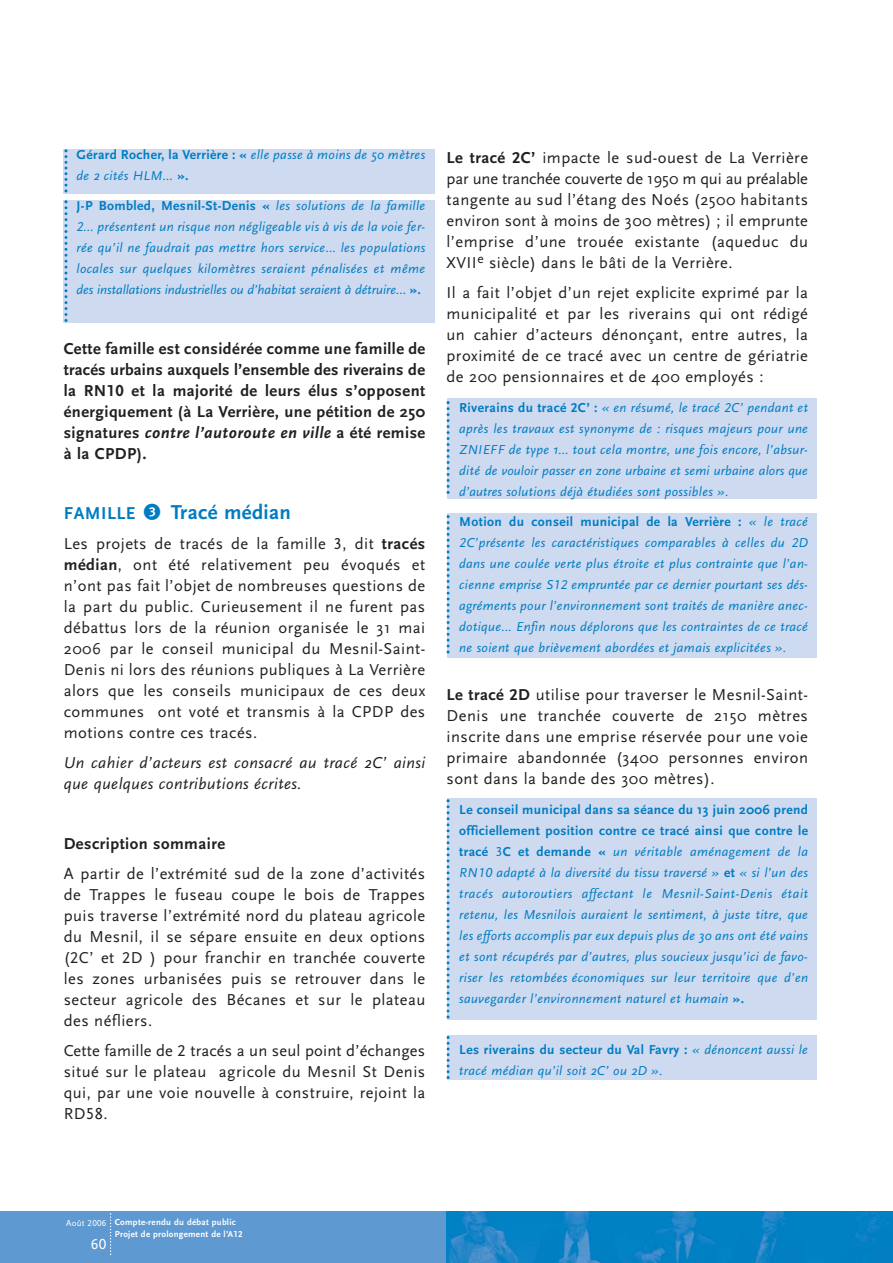
<style>
.page{position:relative;width:893px;height:1263px;background:#fff}
.page>*{position:absolute;margin:0;border:0;box-sizing:border-box;transform-origin:0 0}
.t1{font:700 21px "Scala Sans";letter-spacing:.015em;color:#007cc2}
.t2{font:16.5px/21px "Scala Sans";letter-spacing:.03em;color:#231f20;text-align:justify}
.t3{font:700 16.5px/21px "Scala Sans";letter-spacing:.03em;color:#231f20;text-align:justify}
.t4{font:italic 16.5px/21px "Scala Sans";letter-spacing:.025em;color:#231f20}
.t5{font:15px "Scala Sans Caps";color:#fff}
.t6{font:italic 13.5px/21px "Scala Sans";letter-spacing:.025em;color:#007cc2;text-align:justify}
.t7{font:700 9px/12px "Scala Sans";letter-spacing:.03em;color:#fff}
.t8{font:9px "Scala Sans";color:#fff}
.s1{font-weight:700;font-style:normal}
.s2{font-family:"Scala Sans Caps"}
.s3{font-family:"Scala Sans Figures"}
.s4{font-style:italic}
.s5{font-size:18px}
.s6{font-family:"FF Dingbests";font-weight:400;font-size:24px}
.s7{font-weight:700}
.s8{font-family:"Scala Sans Figures";font-weight:700}
.s9{font-family:"Scala Sans Figures";font-weight:700;font-style:normal}
.s10{font-family:"Scala Sans Caps";font-style:normal}
</style>
<div class="page">
<div style="left:446px;top:1035px;width:370px;height:45px;background:#cddaf0"></div>
<svg style="left:447px;top:1036px;width:3px;height:43px"></svg>
<div style="left:446px;top:798px;width:370px;height:222px;background:#cddaf0"></div>
<svg style="left:446px;top:799px;width:3px;height:219px"></svg>
<div style="left:446px;top:513px;width:370px;height:144px;background:#cddaf0"></div>
<svg style="left:447px;top:515px;width:3px;height:138px"></svg>
<div style="left:446px;top:398px;width:370px;height:101px;background:#cddaf0"></div>
<svg style="left:446px;top:401px;width:3px;height:93px"></svg>
<div style="left:64px;top:200px;width:371px;height:122px;background:#cddaf0"></div>
<svg style="left:64px;top:200px;width:3px;height:122px"></svg>
<div style="left:64px;top:149px;width:371px;height:45px;background:#cddaf0"></div>
<div style="left:0;top:1212px;width:893px;height:51px;background:#5e99d1"></div>
<img style="left:446px;top:1212px;width:447px;height:51px">
<svg style="left:110px;top:1213px;width:1px;height:42px"></svg>
<svg style="left:64px;top:149px;width:3px;height:43px"></svg>
<p class="t6" style="left:77px;top:146px;width:350px"><span class="s1">Gérard Rocher, la Verrière : «</span> elle passe à moins de 50 mètres de 2 cités HLM… <span class="s1">».</span></p>
<p class="t6" style="left:77px;top:197px;width:350px"><span class="s1">J-P Bombled, Mesnil-St-Denis «</span> les solutions de la famille <span class="s2">2</span>… présentent un risque non négligeable vis à vis de la voie fer&shy;rée qu’il ne faudrait pas mettre hors service… les populations locales sur quelques kilomètres seraient pénalisées et même des installations industrielles ou d’habitat seraient à détruire… <span class="s1">».</span></p>
<p class="t3" style="left:64px;top:339px;width:363px">Cette famille est considérée comme une famille de tracés urbains auxquels l’ensemble des riverains de la RN<span class="s3">10</span> et la majorité de leurs élus s’opposent énergiquement (à La Verrière, une pétition de 250 signatures <span class="s4">contre l’autoroute en ville</span> a été remise à la CPDP).</p>
<h1 class="t1" style="left:64px;top:504px;width:229px"><span class="s5">FAMILLE</span> <span class="s6">3</span> Tracé médian</h1>
<p class="t2" style="left:64px;top:533px;width:363px">Les projets de tracés de la famille <span class="s2">3</span>, dit <span class="s7">tracés médian</span>, ont été relativement peu évoqués et n’ont pas fait l’objet de nombreuses questions de la part du public. Curieusement il ne furent pas débattus lors de la réunion organisée le 31 mai 2006 par le conseil municipal du Mesnil-Saint-Denis ni lors des réunions publiques à La Verrière alors que les conseils municipaux de ces deux communes ont voté et transmis à la CPDP des motions contre ces tracés.</p>
<p class="t4" style="left:64px;top:754px;width:363px">Un cahier d’acteurs est consacré au tracé 2C’ ainsi que quelques contributions écrites.</p>
<p class="t3" style="left:64px;top:834px;width:163px">Description sommaire</p>
<p class="t2" style="left:64px;top:863px;width:363px">A partir de l’extrémité sud de la zone d’activités de Trappes le fuseau coupe le bois de Trappes puis traverse l’extrémité nord du plateau agricole du Mesnil, il se sépare ensuite en deux options (<span class="s2">2</span>C’ et <span class="s2">2</span>D ) pour franchir en tranchée couverte les zones urbanisées puis se retrouver dans le secteur agricole des Bécanes et sur le plateau des néfliers.</p>
<p class="t2" style="left:64px;top:1040px;width:363px">Cette famille de <span class="s2">2</span> tracés a un seul point d’échanges situé sur le plateau agricole du Mesnil St Denis qui, par une voie nouvelle à construire, rejoint la RD<span class="s2">58</span>.</p>
<p class="t2" style="left:446px;top:147px;width:363px"><span class="s7">Le tracé</span> <span class="s8">2</span><span class="s7">C’</span> impacte le sud-ouest de La Verrière par une tranchée couverte de 1950 m qui au préalable tangente au sud l’étang des Noés (2500 habitants environ sont à moins de 300 mètres) ; il emprunte l’emprise d’une trouée existante (aqueduc du XVII<sup>e</sup> siècle) dans le bâti de la Verrière.</p>
<p class="t2" style="left:446px;top:282px;width:363px">Il a fait l’objet d’un rejet explicite exprimé par la municipalité et par les riverains qui ont rédigé un cahier d’acteurs dénonçant, entre autres, la proximité de ce tracé avec un centre de gériatrie de 200 pensionnaires et de 400 employés :</p>
<p class="t6" style="left:459px;top:399px;width:350px"><span class="s1">Riverains du tracé</span> <span class="s9">2</span><span class="s1">C’ :</span> « en résumé, le tracé <span class="s2">2</span>C’ pendant et après les travaux est synonyme de : risques majeurs pour une ZNIEFF de type 1… tout cela montre, une fois encore, l’absur&shy;dité de vouloir passer en zone urbaine et semi urbaine alors que d’autres solutions déjà étudiées sont possibles ».</p>
<p class="t6" style="left:459px;top:513px;width:350px"><span class="s1">Motion du conseil municipal de la Verrière :</span> « le tracé <span class="s2">2</span>C’présente les caractéristiques comparables à celles du <span class="s2">2</span>D dans une coulée verte plus étroite et plus contrainte que l’an&shy;cienne emprise S<span class="s2">12</span> empruntée par ce dernier pourtant ses dés&shy;agréments pour l’environnement sont traités de manière anec&shy;dotique… Enfin nous déplorons que les contraintes de ce tracé ne soient que brièvement abordées et jamais explicitées ».</p>
<p class="t2" style="left:446px;top:684px;width:363px"><span class="s7">Le tracé</span> <span class="s8">2</span><span class="s7">D</span> utilise pour traverser le Mesnil-Saint-Denis une tranchée couverte de 2150 mètres inscrite dans une emprise réservée pour une voie primaire abandonnée (3400 personnes environ sont dans la bande des 300 mètres).</p>
<p class="t6" style="left:459px;top:801px;width:350px"><span class="s1">Le conseil municipal dans sa séance du 13 juin 2006 prend officiellement position contre ce tracé ainsi que contre le tracé</span> <span class="s10">3</span><span class="s1">C et demande «</span> un véritable aménagement de la RN<span class="s2">10</span> adapté à la diversité du tissu traversé » <span class="s1">et</span> « si l’un des tracés autoroutiers affectant le Mesnil-Saint-Denis était retenu, les Mesnilois auraient le sentiment, à juste titre, que les efforts accomplis par eux depuis plus de 30 ans ont été vains et sont récupérés par d’autres, plus soucieux jusqu’ici de favo&shy;riser les retombées économiques sur leur territoire que d’en sauvegarder l’environnement naturel et humain <span class="s1">».</span></p>
<p class="t6" style="left:459px;top:1041px;width:350px"><span class="s1">Les riverains du secteur du Val Favry :</span> « dénoncent aussi le tracé médian qu’il soit 2C’ ou 2D ».</p>
<p class="t8" style="left:66px;top:1218px;width:42px">Août <span class="s2">2006</span></p>
<p class="t5" style="left:91px;top:1235px;width:17px">60</p>
<p class="t7" style="left:115px;top:1217px;width:129px">Compte-rendu du débat public<br>Projet de prolongement de l’A<span class="s3">12</span></p>
</div>
